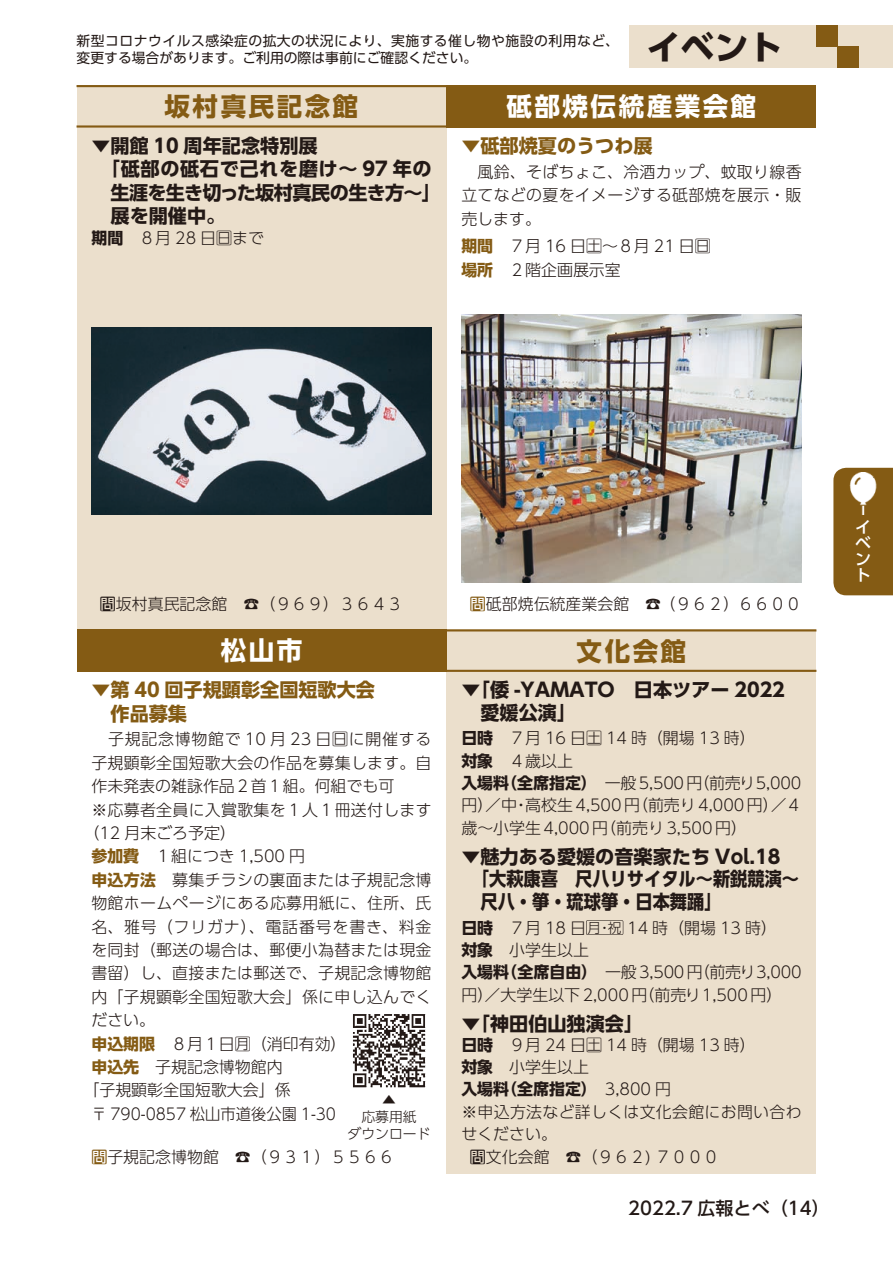
<style>
.page{position:relative;width:893px;height:1263px;background:#fff}
.page>*{position:absolute;margin:0;border:0;box-sizing:border-box;transform-origin:0 0}
.t1{font:700 34.05px "UD Shin Go Pro";color:#231916}
.t2{font:700 25.5px "UD Shin Go Pro";letter-spacing:.1em;color:#fff}
.t3{font:700 25.5px "UD Shin Go Pro";letter-spacing:.1em;color:#845b14}
.t4{font:700 19.2px/23.4px "UD Shin Go Pro";color:#231916}
.t5{font:700 19.2px "UD Shin Go Pro";color:#231916;scale:.9 1}
.t6{font:700 19.2px/23.4px "UD Shin Go Pro";color:#845b14}
.t7{font:500 18px "UD Shin Go Pro";color:#231916}
.t8{font:300 15.9px/22.4px "UD Shin Go Pro";letter-spacing:.015em;color:#231916}
.t9{font:300 15.9px "UD Shin Go Pro";letter-spacing:-.015em;color:#231916}
.t10{font:700 15.9px "UD Shin Go Pro";color:#231916}
.t11{font:300 15.9px "UD Shin Go Pro";letter-spacing:.045em;color:#231916}
.t12{font:300 15.9px "UD Shin Go Pro";letter-spacing:.05em;color:#231916}
.t13{font:700 15.9px "UD Shin Go Pro";color:#845b14}
.t14{font:500 15.9px/15.9px "UD Shin Go Pro";color:#fff;text-align:justify}
.t15{font:13.8px "UD Shin Go Pro";letter-spacing:.035em;color:#231916}
.t16{font:13.8px "UD Shin Go Pro";color:#231916}
.t17{font:300 13.8px/17px "UD Shin Go Pro";color:#231916;text-align:center}
.t18{font:300 13.5px "UD Shin Go Pro";color:#231916}
.s1{font-weight:500}
.s2{font-weight:700;color:#845b14}
.s3{font-weight:500;color:#845b14}
.s4{font-weight:700}
</style>
<div class="page">
<div style="left:833px;top:468px;width:60px;height:127px;background:#845b14"></div>
<img style="left:848px;top:472px;width:30px;height:42px">
<div style="left:629px;top:26px;width:264px;height:42px;background:#ebdfcc"></div>
<div style="left:838px;top:47px;width:21px;height:21px;background:#845b14"></div>
<div style="left:816px;top:26px;width:22px;height:21px;background:#845b14"></div>
<div style="left:446px;top:629px;width:370px;height:545px;background:#ebdfcc"></div>
<div style="left:77px;top:85px;width:369px;height:549px;background:#ebdfcc"></div>
<div style="left:446px;top:85px;width:370px;height:43px;background:#845b14"></div>
<div style="left:77px;top:629px;width:369px;height:43px;background:#845b14"></div>
<hr style="left:77px;top:125px;width:369px;height:3px;background:#845b14">
<hr style="left:446px;top:670px;width:370px;height:2px;background:#845b14">
<hr style="left:446px;top:629px;width:370px;height:2px;background:#845b14">
<hr style="left:77px;top:85px;width:369px;height:2px;background:#845b14">
<img style="left:91px;top:327px;width:341px;height:187px">
<svg style="left:586px;top:920px;width:37px;height:15px"></svg>
<img style="left:461px;top:315px;width:340px;height:268px">
<img style="left:353px;top:1014px;width:73px;height:74px">
<p class="t15" style="left:77px;top:30px;width:544px">新型コロナウイルス感染症の拡大の状況により、実施する催し物や施設の利用など、</p>
<h1 class="t1" style="left:646px;top:19px;width:138px">イベント</h1>
<p class="t16" style="left:77px;top:47px;width:402px">変更する場合があります。ご利用の際は事前にご確認ください。</p>
<h2 class="t3" style="left:165px;top:85px;width:195px">坂村真民記念館</h2>
<h2 class="t2" style="left:506px;top:85px;width:252px">砥部焼伝統産業会館</h2>
<p class="t4" style="left:91px;top:133px;width:351px">▼開館 10 周年記念特別展<br>　「砥部の砥石で己れを磨け～ 97 年の　生涯を生き切った坂村真民の生き方~「　展を開催中。</p>
<p class="t8" style="left:139px;top:226px;width:126px">８月 28 日日まで</p>
<p class="t10" style="left:91px;top:225px;width:33px">期間</p>
<p class="t6" style="left:461px;top:133px;width:193px">▼砥部焼夏のうつわ展</p>
<p class="t8" style="left:461px;top:159px;width:342px;line-height:23.4px;text-align:justify">　風鈴、そばちょこ、冷酒カップ、蚊取り線香立てなどの夏をイメージする砥部焼を展示・販売します。</p>
<p class="t8" style="left:509px;top:234px;width:203px">７月 16 日土～８月 21 日日</p>
<p class="t13" style="left:461px;top:233px;width:33px">期間</p>
<p class="t13" style="left:461px;top:257px;width:33px">場所</p>
<p class="t8" style="left:509px;top:258px;width:113px">２階企画展示室</p>
<p class="t8" style="left:100px;top:592px;width:129px"><span class="s1">問</span>坂村真民記念館</p>
<p class="t8" style="left:243px;top:592px;width:161px">☎)９６９(３６４３</p>
<h2 class="t2" style="left:221px;top:630px;width:83px">松山市</h2>
<p class="t6" style="left:91px;top:678px;width:285px">▼第 40 回子規顕彰全国短歌大会　作品募集</p>
<p class="t11" style="left:91px;top:726px;width:342px">　子規記念博物館で 10 月 23 日日に開催する</p>
<p class="t8" style="left:91px;top:751px;width:342px">子規顕彰全国短歌大会の作品を募集します。自</p>
<p class="t8" style="left:91px;top:774px;width:304px">作未発表の雑詠作品２首１組。何組でも可</p>
<p class="t8" style="left:91px;top:798px;width:342px">※応募者全員に入賞歌集を１人１冊送付します</p>
<p class="t8" style="left:83px;top:821px;width:154px">（12 月末ごろ予定(</p>
<p class="t8" style="left:155px;top:845px;width:151px">１組につき 1,500 円</p>
<p class="t13" style="left:91px;top:843px;width:49px">参加費</p>
<p class="t8" style="left:91px;top:868px;width:342px"><span class="s2">申込方法</span>　募集チラシの裏面または子規記念博</p>
<p class="t8" style="left:91px;top:891px;width:342px">物館ホームページにある応募用紙に、住所、氏</p>
<p class="t12" style="left:91px;top:914px;width:342px">名、雅号（フリガナ）、電話番号を書き、料金</p>
<p class="t8" style="left:91px;top:938px;width:342px">を同封（郵送の場合は、郵便小為替または現金</p>
<p class="t8" style="left:91px;top:962px;width:342px">書留）し、直接または郵送で、子規記念博物館</p>
<p class="t8" style="left:91px;top:985px;width:342px">内「子規顕彰全国短歌大会」係に申し込んでく</p>
<p class="t8" style="left:91px;top:1008px;width:65px">ださい。</p>
<p class="t8" style="left:171px;top:1032px;width:177px">８月１日月（消印有効(</p>
<p class="t13" style="left:91px;top:1030px;width:65px">申込期限</p>
<p class="t13" style="left:91px;top:1054px;width:49px">申込先</p>
<p class="t8" style="left:91px;top:1078px;width:246px;line-height:23.2px;text-indent:-8px">「子規顕彰全国短歌大会」係<br>〒 790-0857 松山市道後公園 1-30</p>
<p class="t8" style="left:155px;top:1055px;width:129px">子規記念博物館内</p>
<p class="t17" style="left:348px;top:1091px;width:84px">▲<br>応募用紙<br>ダウンロード</p>
<p class="t8" style="left:91px;top:1145px;width:129px"><span class="s3">問</span>子規記念博物館</p>
<p class="t8" style="left:235px;top:1145px;width:161px">☎)９３１(５５６６</p>
<p class="t8" style="left:470px;top:592px;width:161px"><span class="s3">問</span>砥部焼伝統産業会館</p>
<p class="t8" style="left:645px;top:592px;width:158px">☎)９６２(６６００</p>
<h2 class="t3" style="left:577px;top:631px;width:111px">文化会館</h2>
<p class="t4" style="left:461px;top:678px;width:325px;line-height:22.4px">▼「倭 -YAMATO　日本ツアー 2022　愛媛公演「</p>
<p class="t8" style="left:509px;top:727px;width:248px">７月 16 日土 14 時（開場 13 時(</p>
<p class="t8" style="left:461px;top:727px;width:113px"><span class="s4">日時<br>対象</span>　４歳以上</p>
<p class="t10" style="left:461px;top:770px;width:49px">入場料</p>
<p class="t10" style="left:501px;top:770px;width:97px">（全席指定）</p>
<p class="t9" style="left:605px;top:770px;width:198px">一般5,500 （円前売り5,000</p>
<p class="t8" style="left:461px;top:793px;width:287px">円／）中<br>歳～小学生4,000 （円前売り3,500円(</p>
<p class="t4" style="left:461px;top:845px;width:321px">▼魅力ある愛媛の音楽家たち Vol.18</p>
<p class="t5" style="left:472px;top:863px;width:365px">「大萩康喜　尺八リサイタル～新鋭競演~</p>
<p class="t5" style="left:480px;top:886px;width:269px">尺八・箏・琉球箏・日本舞踊「</p>
<p class="t8" style="left:627px;top:916px;width:151px">14 時（開場 13 時(</p>
<p class="t8" style="left:525px;top:793px;width:255px">高校生4,500 （円前売り4,000円(</p>
<p class="t8" style="left:771px;top:793px;width:32px">／４</p>
<p class="t8" style="left:513px;top:793px;width:17px">・</p>
<p class="t8" style="left:461px;top:916px;width:129px"><span class="s4">日時<br>対象</span>　小学生以上</p>
<p class="t8" style="left:509px;top:916px;width:110px">７月 18 日　　</p>
<p class="t18" style="left:608px;top:917px;width:15px">祝</p>
<p class="t18" style="left:588px;top:917px;width:15px">月</p>
<p class="t18" style="left:598px;top:917px;width:15px">・</p>
<p class="t10" style="left:501px;top:959px;width:98px">（全席自由）</p>
<p class="t10" style="left:461px;top:959px;width:49px">入場料</p>
<p class="t8" style="left:461px;top:983px;width:322px">円／）大学生以下2,000 （円前売り1,500円(</p>
<p class="t4" style="left:461px;top:1011px;width:183px">▼「神田伯山独演会「</p>
<p class="t8" style="left:509px;top:1033px;width:248px">９月 24 日土 14 時（開場 13 時(</p>
<p class="t9" style="left:605px;top:959px;width:198px">一般3,500 （円前売り3,000</p>
<p class="t8" style="left:461px;top:1033px;width:129px"><span class="s4">日時<br>対象</span>　小学生以上</p>
<p class="t10" style="left:461px;top:1076px;width:49px">入場料</p>
<p class="t8" style="left:461px;top:1100px;width:342px">※申込方法など詳しくは文化会館にお問い合わせください。</p>
<p class="t10" style="left:501px;top:1076px;width:97px">（全席指定）</p>
<p class="t8" style="left:605px;top:1077px;width:68px">3,800 円</p>
<p class="t8" style="left:470px;top:1145px;width:81px"><span class="s1">問</span>文化会館</p>
<p class="t8" style="left:566px;top:1145px;width:155px">☎)９６２( ７０００</p>
<p class="t7" style="left:628px;top:1194px;width:203px">2022.7 広報とべ)14(</p>
<p class="t14" style="left:855px;top:518px;width:17px">イベント</p>
</div>
